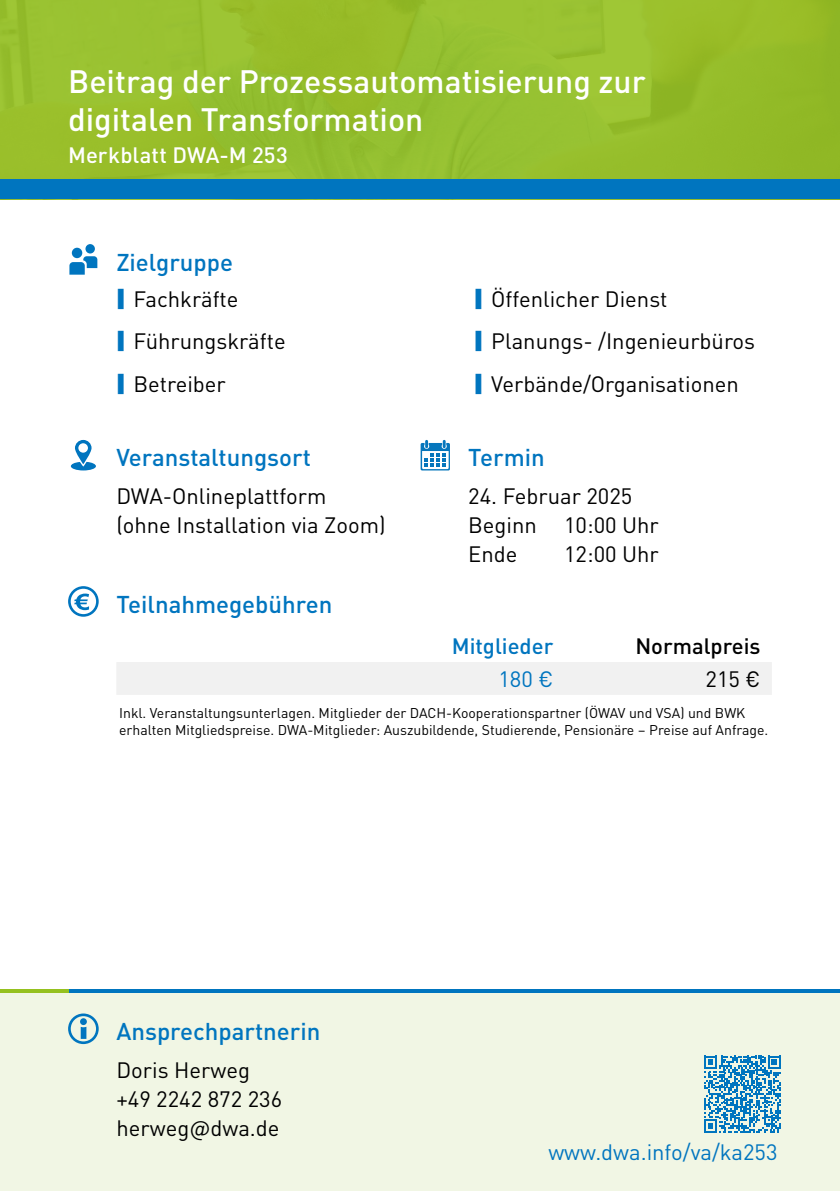
<style>
.page{position:relative;width:840px;height:1191px;background:#fff}
.page>*{position:absolute;margin:0;border:0;box-sizing:border-box;transform-origin:0 0}
.t1{font:500 32px/38.4px "DINOT";color:#fff}
.t2{font:500 24px "DINOT";color:#0075bf}
.t3{font:22px/29px "DINOT";color:#000}
.t4{font:22px "DINOT";color:#0075bf}
.t5{font:500 22px "DINOT";letter-spacing:.005em;color:#fff}
.t6{font:500 22px "DINOT";color:#000}
.t7{font:500 22px "DINOT";color:#0075bf}
.t8{font:14px/16.8px "DINOT";color:#000}
</style>
<div class="page">
<div style="left:0;top:0;width:839px;height:199px;background:#97bf2d"></div>
<div style="left:0;top:990px;width:839px;height:201px;background:#f1f6e4"></div>
<svg style="left:68px;top:1013px;width:31px;height:31px"></svg>
<div style="left:80px;top:1018px;width:7px;height:7px;background:#0075bf;border-radius:50%"></div>
<svg style="left:704px;top:1055px;width:76px;height:77px"></svg>
<hr style="left:68px;top:989px;width:771px;height:3px;background:#0075bf">
<hr style="left:0;top:989px;width:68px;height:3px;background:#95c11f">
<div style="left:72px;top:248px;width:10px;height:10px;background:#0075bf;border-radius:50%"></div>
<div style="left:85px;top:244px;width:10px;height:9px;background:#0075bf;border-radius:50%"></div>
<svg style="left:69px;top:256px;width:28px;height:19px"></svg>
<svg style="left:71px;top:440px;width:25px;height:30px"></svg>
<svg style="left:420px;top:440px;width:29px;height:30px"></svg>
<svg style="left:68px;top:586px;width:31px;height:30px"></svg>
<div style="left:117px;top:662px;width:654px;height:33px;background:#f1f1f1"></div>
<div style="left:0;top:180px;width:839px;height:19px;background:#0075bf"></div>
<h1 class="t1" style="left:68px;top:60px;width:579px">Beitrag der Prozessautomatisierung zur digitalen Transformation</h1>
<p class="t5" style="left:68px;top:138px;width:221px">Merkblatt DWA-M 253</p>
<p class="t2" style="left:116px;top:243px;width:118px">Zielgruppe</p>
<p class="t3" style="left:133px;top:277px;width:154px;line-height:42.2px">Fachkräfte<br>Führungskräfte<br>Betreiber</p>
<p class="t3" style="left:491px;top:277px;width:265px;line-height:42.2px">Öffenlicher Dienst<br>Planungs- /Ingenieurbüros<br>Verbände/Organisationen</p>
<p class="t2" style="left:116px;top:439px;width:196px">Veranstaltungsort</p>
<p class="t3" style="left:116px;top:480px;width:270px">DWA-Onlineplattform (ohne Installation via Zoom)</p>
<p class="t2" style="left:116px;top:585px;width:217px">Teilnahmegebühren</p>
<p class="t2" style="left:468px;top:439px;width:78px">Termin</p>
<p class="t3" style="left:468px;top:480px;width:192px">24. Februar 2025<br>Beginn 10:00 Uhr<br>Ende</p>
<p class="t3" style="left:564px;top:538px;width:96px">12:00 Uhr</p>
<p class="t7" style="left:451px;top:629px;width:103px">Mitglieder</p>
<p class="t6" style="left:635px;top:629px;width:126px">Normalpreis</p>
<p class="t4" style="left:498px;top:662px;width:56px">180 €</p>
<p class="t3" style="left:705px;top:663px;width:56px">215 €</p>
<p class="t8" style="left:119px;top:703px;width:650px">Inkl. Veranstaltungsunterlagen. Mitglieder der DACH-Kooperationspartner (ÖWAV und VSA) und BWK erhalten Mitgliedspreise. DWA-Mitglieder: Auszubildende, Studierende, Pensionäre – Preise auf Anfrage.</p>
<p class="t2" style="left:116px;top:1012px;width:205px">Ansprechpartnerin</p>
<p class="t3" style="left:116px;top:1053px;width:167px">Doris Herweg +49 2242 872 236 herweg@dwa.de</p>
<p class="t4" style="left:548px;top:1134px;width:230px">www.dwa.info/va/ka253</p>
</div>
